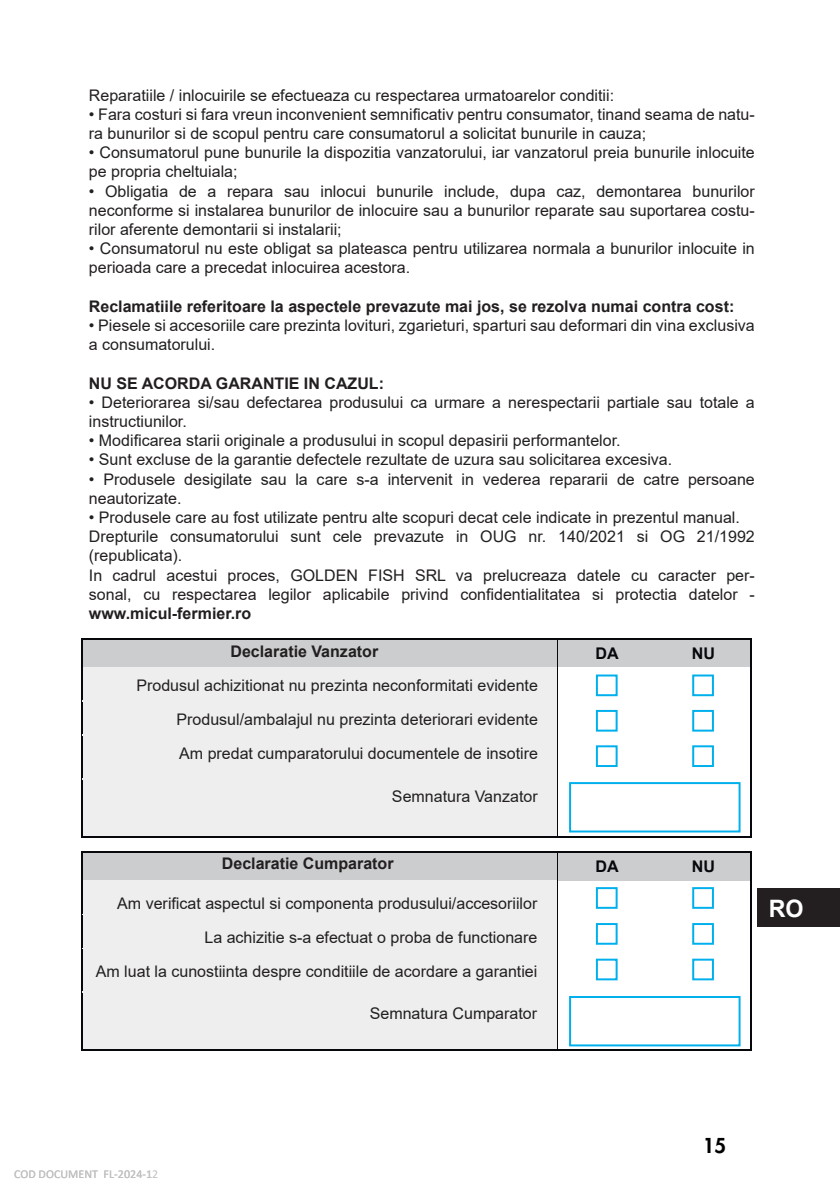
<style>
.page{position:relative;width:840px;height:1191px;background:#fff}
.page>*{position:absolute;margin:0;border:0;box-sizing:border-box;transform-origin:0 0}
.t1{font:700 24px "Arial";color:#fff}
.t2{font:800 20px "Futura";color:#000}
.t3{font:16px/19.2px "Arial";color:#231f20}
.t4{font:700 16px "Arial";color:#231f20}
.t5{font:700 16px "Arial";color:#07080c}
.t6{font:12px "Calibri";letter-spacing:.005em;color:#c0c0c0}
</style>
<div class="page">
<div style="left:757px;top:888px;width:82px;height:39px;background:#231f20"></div>
<div style="left:82px;top:639px;width:475px;height:28px;background:#cccdcf"></div>
<div style="left:558px;top:639px;width:96px;height:28px;background:#cccdcf"></div>
<div style="left:654px;top:639px;width:95px;height:28px;background:#cccdcf"></div>
<hr style="left:82px;top:638px;width:475px;height:1px;background:#07080c">
<hr style="left:558px;top:638px;width:96px;height:1px;background:#07080c">
<hr style="left:655px;top:638px;width:94px;height:1px;background:#07080c">
<svg style="left:81px;top:638px;width:1px;height:29px"></svg>
<svg style="left:557px;top:638px;width:1px;height:29px"></svg>
<hr style="left:749px;top:639px;width:2px;height:28px;background:#07080c">
<div style="left:82px;top:667px;width:475px;height:33px;background:#eeeeef"></div>
<hr style="left:81px;top:667px;width:1px;height:33px;background:#07080c">
<hr style="left:557px;top:667px;width:1px;height:33px;background:#07080c">
<hr style="left:749px;top:667px;width:2px;height:33px;background:#07080c">
<div style="left:82px;top:702px;width:475px;height:32px;background:#eeeeef"></div>
<hr style="left:82px;top:700px;width:475px;height:2px;background:#eeeeef">
<hr style="left:81px;top:702px;width:1px;height:32px;background:#07080c">
<hr style="left:557px;top:702px;width:1px;height:32px;background:#07080c">
<hr style="left:749px;top:702px;width:2px;height:32px;background:#07080c">
<div style="left:82px;top:736px;width:475px;height:42px;background:#eeeeef"></div>
<hr style="left:82px;top:734px;width:475px;height:2px;background:#eeeeef">
<hr style="left:81px;top:736px;width:1px;height:42px;background:#07080c">
<hr style="left:557px;top:736px;width:1px;height:42px;background:#07080c">
<hr style="left:749px;top:736px;width:2px;height:42px;background:#07080c">
<div style="left:82px;top:779px;width:475px;height:57px;background:#eeeeef"></div>
<hr style="left:82px;top:778px;width:475px;height:1px;background:#eeeeef">
<hr style="left:81px;top:779px;width:1px;height:57px;background:#07080c">
<hr style="left:82px;top:836px;width:475px;height:2px;background:#07080c">
<hr style="left:557px;top:779px;width:1px;height:57px;background:#07080c">
<hr style="left:558px;top:836px;width:191px;height:2px;background:#07080c">
<hr style="left:749px;top:779px;width:2px;height:57px;background:#07080c">
<div style="left:82px;top:853px;width:475px;height:27px;background:#cccdcf"></div>
<div style="left:558px;top:853px;width:96px;height:22px;background:#cccdcf"></div>
<div style="left:654px;top:853px;width:95px;height:22px;background:#cccdcf"></div>
<hr style="left:82px;top:851px;width:475px;height:2px;background:#07080c">
<hr style="left:558px;top:851px;width:96px;height:2px;background:#07080c">
<hr style="left:655px;top:851px;width:94px;height:2px;background:#07080c">
<svg style="left:81px;top:851px;width:1px;height:29px"></svg>
<svg style="left:557px;top:851px;width:1px;height:29px"></svg>
<hr style="left:749px;top:853px;width:2px;height:27px;background:#07080c">
<div style="left:82px;top:880px;width:475px;height:34px;background:#eeeeef"></div>
<hr style="left:81px;top:880px;width:1px;height:34px;background:#07080c">
<hr style="left:557px;top:880px;width:1px;height:34px;background:#07080c">
<hr style="left:749px;top:880px;width:2px;height:34px;background:#07080c">
<div style="left:82px;top:915px;width:475px;height:33px;background:#eeeeef"></div>
<hr style="left:82px;top:914px;width:475px;height:1px;background:#eeeeef">
<hr style="left:81px;top:915px;width:1px;height:33px;background:#07080c">
<hr style="left:557px;top:915px;width:1px;height:33px;background:#07080c">
<hr style="left:749px;top:915px;width:2px;height:33px;background:#07080c">
<div style="left:82px;top:949px;width:475px;height:42px;background:#eeeeef"></div>
<hr style="left:82px;top:948px;width:475px;height:1px;background:#eeeeef">
<hr style="left:81px;top:949px;width:1px;height:42px;background:#07080c">
<hr style="left:557px;top:949px;width:1px;height:42px;background:#07080c">
<hr style="left:749px;top:949px;width:2px;height:42px;background:#07080c">
<div style="left:82px;top:993px;width:475px;height:56px;background:#eeeeef"></div>
<hr style="left:82px;top:991px;width:475px;height:2px;background:#eeeeef">
<hr style="left:81px;top:993px;width:1px;height:56px;background:#07080c">
<hr style="left:82px;top:1049px;width:475px;height:2px;background:#07080c">
<hr style="left:557px;top:993px;width:1px;height:56px;background:#07080c">
<hr style="left:558px;top:1049px;width:191px;height:2px;background:#07080c">
<hr style="left:749px;top:993px;width:2px;height:56px;background:#07080c">
<svg style="left:567px;top:674px;width:174px;height:373px"></svg>
<p class="t3" style="left:89px;top:85px;width:526px">Reparatiile / inlocuirile se efectueaza cu respectarea urmatoarelor conditii:</p>
<p class="t3" style="left:89px;top:104px;width:667px">• Fara costuri si fara vreun inconvenient semnificativ pentru consumator, tinand seama de natu&shy;ra bunurilor si de scopul pentru care consumatorul a solicitat bunurile in cauza;</p>
<p class="t3" style="left:89px;top:143px;width:667px">• Consumatorul pune bunurile la dispozitia vanzatorului, iar vanzatorul preia bunurile inlocuite pe propria cheltuiala;</p>
<p class="t3" style="left:89px;top:181px;width:667px;text-align:justify">• Obligatia de a repara sau inlocui bunurile include, dupa caz, demontarea bunurilor neconforme si instalarea bunurilor de inlocuire sau a bunurilor reparate sau suportarea costu&shy;rilor aferente demontarii si instalarii;</p>
<p class="t3" style="left:89px;top:239px;width:667px">• Consumatorul nu este obligat sa plateasca pentru utilizarea normala a bunurilor inlocuite in perioada care a precedat inlocuirea acestora.</p>
<p class="t4" style="left:89px;top:295px;width:646px">Reclamatiile referitoare la aspectele prevazute mai jos, se rezolva numai contra cost:</p>
<p class="t3" style="left:89px;top:316px;width:667px">• Piesele si accesoriile care prezinta lovituri, zgarieturi, sparturi sau deformari din vina exclusiva a consumatorului.</p>
<p class="t4" style="left:89px;top:372px;width:296px">NU SE ACORDA GARANTIE IN CAZUL:</p>
<p class="t3" style="left:89px;top:392px;width:667px">• Deteriorarea si/sau defectarea produsului ca urmare a nerespectarii partiale sau totale a instructiunilor.</p>
<p class="t3" style="left:89px;top:431px;width:533px">• Modificarea starii originale a produsului in scopul depasirii performantelor.</p>
<p class="t3" style="left:89px;top:450px;width:584px">• Sunt excluse de la garantie defectele rezultate de uzura sau solicitarea excesiva.</p>
<p class="t3" style="left:89px;top:469px;width:667px">• Produsele desigilate sau la care s-a intervenit in vederea repararii de catre persoane neautorizate.</p>
<p class="t3" style="left:89px;top:508px;width:667px">• Produsele care au fost utilizate pentru alte scopuri decat cele indicate in prezentul manual.<br>Drepturile consumatorului sunt cele prevazute in OUG nr. 140/2021 si OG 21/1992 (republicata).<br>In cadrul acestui proces, GOLDEN FISH SRL va prelucreaza datele cu caracter per&shy;sonal, cu respectarea legilor aplicabile privind confidentialitatea si protectia datelor -</p>
<p class="t4" style="left:89px;top:602px;width:164px">www.micul-fermier.ro</p>
<p class="t5" style="left:595px;top:642px;width:25px">DA</p>
<p class="t5" style="left:691px;top:642px;width:25px">NU</p>
<p class="t4" style="left:230px;top:640px;width:149px">Declaratie Vanzator</p>
<p class="t3" style="left:176px;top:668px;width:363px;line-height:34px;text-align:justify;text-indent:-40px">Produsul achizitionat nu prezinta neconformitati evidente Produsul/ambalajul nu prezinta deteriorari evidente Am predat cumparatorului documentele de insotire</p>
<p class="t3" style="left:392px;top:786px;width:147px">Semnatura Vanzator</p>
<p class="t4" style="left:222px;top:851px;width:173px">Declaratie Cumparator</p>
<p class="t3" style="left:96px;top:885px;width:443px;line-height:34px;text-align:right">Am verificat aspectul si componenta produsului/accesoriilor<br>La achizitie s-a efectuat o proba de functionare<br>Am luat la cunostiinta despre conditiile de acordare a garantiei</p>
<p class="t3" style="left:369px;top:1003px;width:169px">Semnatura Cumparator</p>
<p class="t5" style="left:595px;top:855px;width:25px">DA</p>
<p class="t5" style="left:691px;top:855px;width:25px">NU</p>
<h1 class="t1" style="left:768px;top:891px;width:36px">RO</h1>
<p class="t6" style="left:14px;top:1165px;width:130px">COD DOCUMENT FL-2024</p>
<p class="t6" style="left:92px;top:1165px;width:68px">T FL-2024-12</p>
<p class="t2" style="left:702px;top:1132px;width:25px">15</p>
</div>
